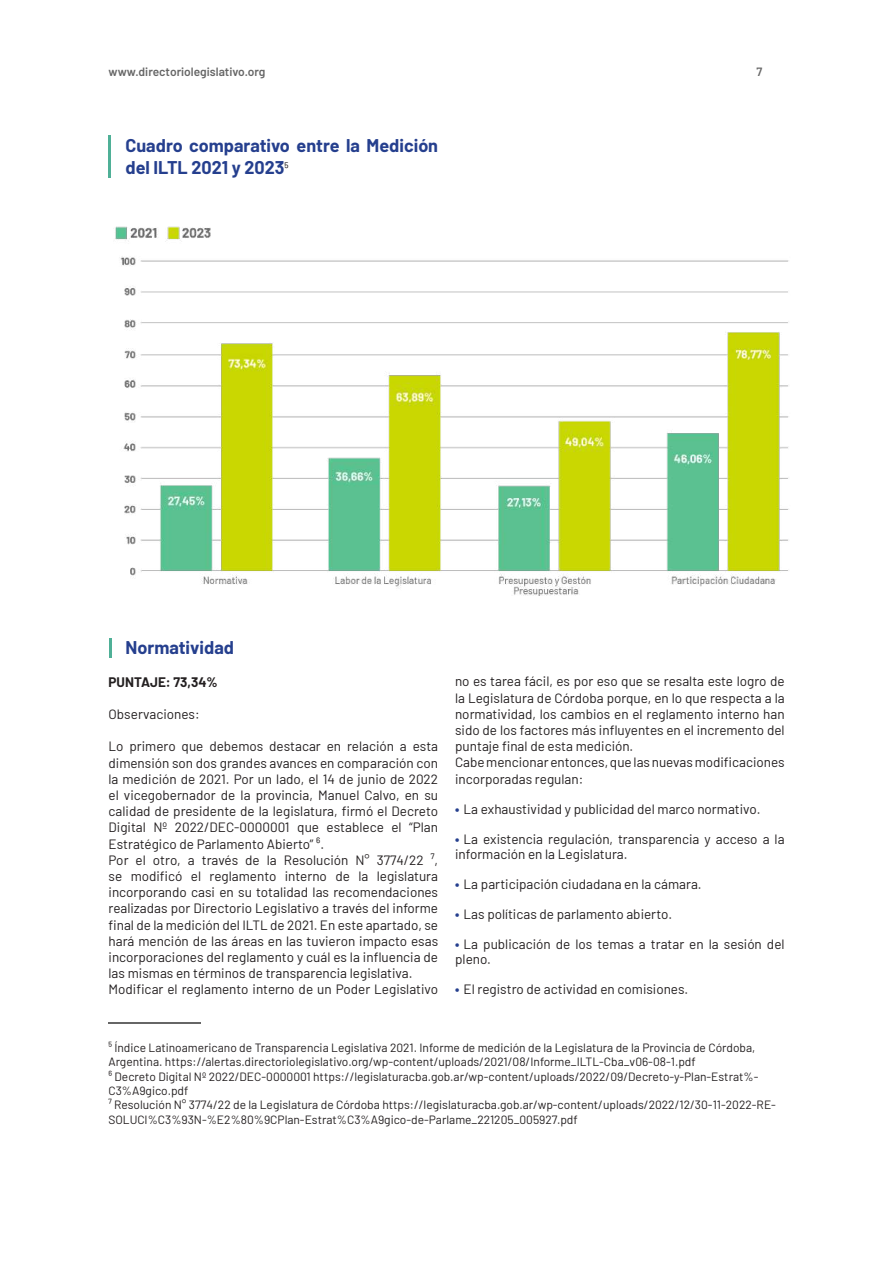
<style>
.page{position:relative;width:893px;height:1263px;background:#fff}
.page>*{position:absolute;margin:0;border:0;box-sizing:border-box;transform-origin:0 0}
.t1{font:700 18px/21.6px "Barlow";color:#253f8e}
.t2{font:13.5px/16.2px "Barlow";color:#231f20}
.t3{font:700 13.5px "Barlow";color:#231f20}
.t4{font:12px/14.4px "Barlow";color:#231f20}
.t5{font:600 12px "Barlow";color:#666}
.s1{font-weight:400;font-size:13.5px;color:#231f20}
.s2{font-weight:700;color:#253f8e}
</style>
<div class="page">
<hr style="left:108px;top:1022px;width:92px;height:2px;background:#666">
<hr style="left:109px;top:135px;width:2px;height:43px;background:#4fb097">
<hr style="left:109px;top:638px;width:3px;height:20px;background:#4fb097">
<img style="left:115px;top:226px;width:674px;height:369px">
<p class="t5" style="left:109px;top:63px;width:158px">www.directoriolegislativo.org</p>
<p class="t5" style="left:756px;top:63px;width:7px">7</p>
<h1 class="t1" style="left:126px;top:133px;width:314px">Cuadro comparativo entre la Medición del ILTL 2021 y 2023<span class="s1">⁵</span></h1>
<h1 class="t1" style="left:126px;top:635px;width:110px">Normatividad</h1>
<p class="t3" style="left:109px;top:672px;width:111px">PUNTAJE: 73,34%</p>
<p class="t2" style="left:109px;top:705px;width:93px">Observaciones:</p>
<p class="t2" style="left:109px;top:737px;width:331px">Lo primero que debemos destacar en relación a esta dimensión son dos grandes avances en comparación con la medición de 2021. Por un lado, el 14 de junio de 2022 el vicegobernador de la provincia, Manuel Calvo, en su calidad de presidente de la legislatura, firmó el Decreto Digital Nº 2022/DEC-0000001 que establece el “Plan Estratégico de Parlamento Abierto” ⁶.<br>Por el otro, a través de la Resolución N° 3774/22 ⁷, se modificó el reglamento interno de la legislatura incorporando casi en su totalidad las recomendaciones realizadas por Directorio Legislativo a través del informe final de la medición del ILTL de 2021. En este apartado, se hará mención de las áreas en las tuvieron impacto esas incorporaciones del reglamento y cuál es la influencia de las mismas en términos de transparencia legislativa.<br>Modificar el reglamento interno de un Poder Legislativo</p>
<p class="t2" style="left:455px;top:672px;width:331px">no es tarea fácil, es por eso que se resalta este logro de la Legislatura de Córdoba porque, en lo que respecta a la normatividad, los cambios en el reglamento interno han sido de los factores más influyentes en el incremento del puntaje final de esta medición.<br>Cabe mencionar entonces, que las nuevas modificaciones incorporadas regulan:</p>
<p class="t2" style="left:455px;top:800px;width:307px"><span class="s2">•</span> La exhaustividad y publicidad del marco normativo.</p>
<p class="t2" style="left:455px;top:830px;width:331px;line-height:15px"><span class="s2">•</span> La existencia regulación, transparencia y acceso a la información en la Legislatura.</p>
<p class="t2" style="left:455px;top:875px;width:248px"><span class="s2">•</span> La participación ciudadana en la cámara.</p>
<p class="t2" style="left:455px;top:905px;width:218px"><span class="s2">•</span> Las políticas de parlamento abierto.</p>
<p class="t2" style="left:455px;top:935px;width:331px;line-height:15px"><span class="s2">•</span> La publicación de los temas a tratar en la sesión del pleno.</p>
<p class="t2" style="left:455px;top:980px;width:235px"><span class="s2">•</span> El registro de actividad en comisiones.</p>
<p class="t4" style="left:108px;top:1039px;width:669px">⁵ Índice Latinoamericano de Transparencia Legislativa 2021. Informe de medición de la Legislatura de la Provincia de Córdoba, Argentina. https://alertas.directoriolegislativo.org/wp-content/uploads/2021/08/Informe_ILTL-Cba_v06-08-1.pdf<br>⁶ Decreto Digital Nº 2022/DEC-0000001 https://legislaturacba.gob.ar/wp-content/uploads/2022/09/Decreto-y-Plan-Estrat%- C3%A9gico.pdf<br>⁷ Resolución N° 3774/22 de la Legislatura de Córdoba https://legislaturacba.gob.ar/wp-content/uploads/2022/12/30-11-2022-RE-SOLUCI%C3%93N-%E2%80%9CPlan-Estrat%C3%A9gico-de-Parlame_221205_005927.pdf</p>
</div>
